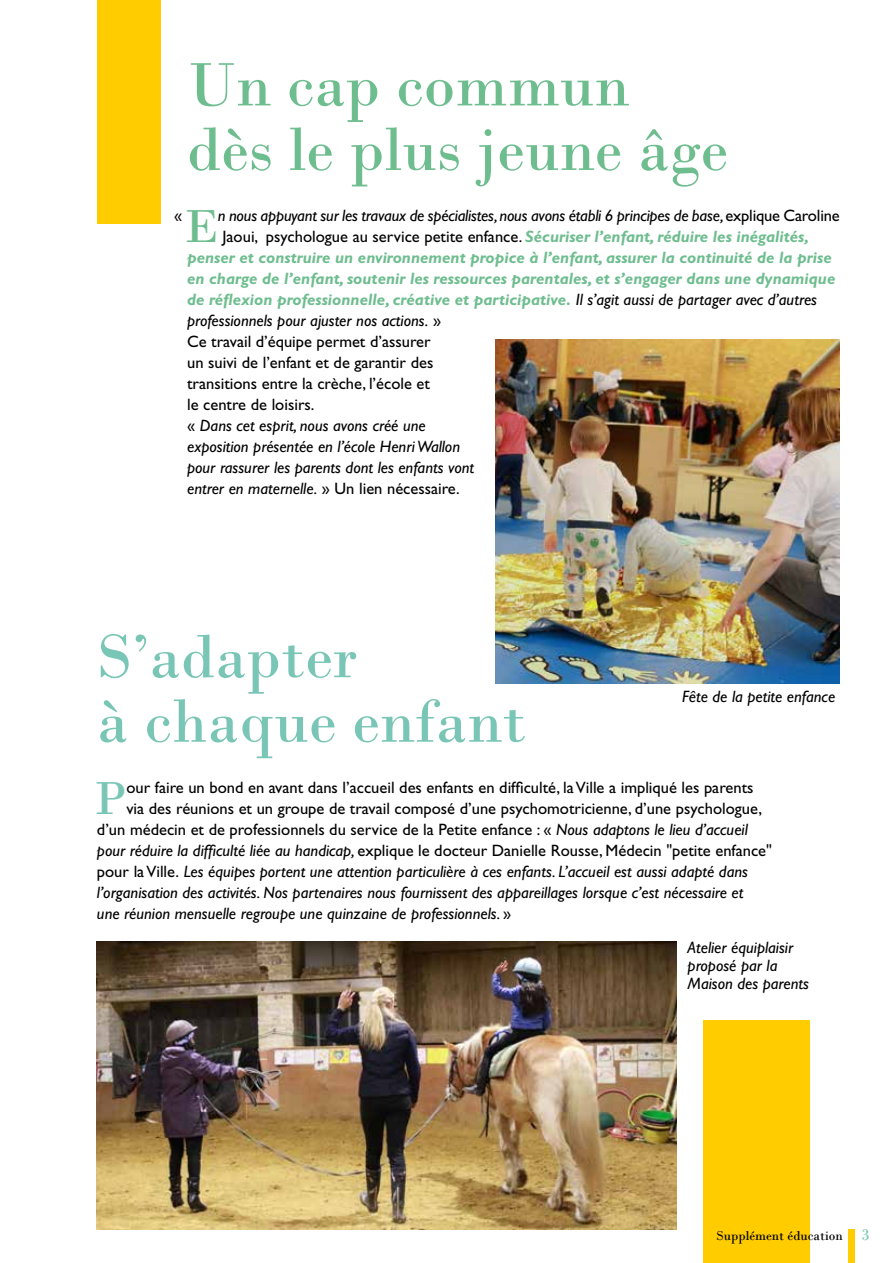
<style>
.page{position:relative;width:893px;height:1263px;background:#fff}
.page>*{position:absolute;margin:0;border:0;box-sizing:border-box;transform-origin:0 0}
.t1{font:64.5px/64.5px "Bodoni";color:#6ebd8f}
.t2{font:64.5px/64.5px "Bodoni";color:#7ac6b6}
.t3{font:48.6px "Bodoni";color:#6ebd8f}
.t4{font:48.6px "Bodoni";color:#7ac6b6}
.t5{font:italic 16.5px/18px "Gill Sans Std";color:#000}
.t6{font:16.5px "Gill Sans Std";color:#000}
.t7{font:italic 700 16.5px "Gill Sans Std";color:#6ebd8f}
.t8{font:13.5px "Bodoni";color:#000}
.s1{font-style:normal}
.s2{font-weight:700;font-style:italic;color:#6ebd8f}
.s3{font-weight:400;color:#000}
.s4{font-style:italic}
.s5{font-size:16.5px;color:#7ac6b6}
</style>
<div class="page">
<div style="left:97px;top:0;width:64px;height:223px;background:#fc0"></div>
<div style="left:704px;top:1020px;width:106px;height:243px;background:#fc0"></div>
<div style="left:848px;top:1229px;width:7px;height:34px;background:#fc0"></div>
<img style="left:495px;top:339px;width:345px;height:345px">
<img style="left:97px;top:941px;width:579px;height:288px">
<h1 class="t1" style="left:187px;top:53px;width:543px">Un cap commun dès le plus jeune âge</h1>
<h2 class="t3" style="left:184px;top:197px;width:35px">E</h2>
<p class="t5" style="left:218px;top:206px;width:623px">n nous appuyant sur les travaux de spécialistes, nous avons établi 6 principes de base, <span class="s1">explique Caroline</span></p>
<p class="t6" style="left:174px;top:206px;width:10px">«</p>
<p class="t6" style="left:222px;top:227px;width:588px">Jaoui, psychologue au service petite enfance. <span class="s2">Sécuriser l’enfant, réduire les inégalités,</span></p>
<p class="t7" style="left:187px;top:248px;width:646px">penser et construire un environnement propice à l’enfant, assurer la continuité de la prise</p>
<p class="t7" style="left:187px;top:269px;width:650px">en charge de l’enfant, soutenir les ressources parentales, et s’engager dans une dynamique</p>
<p class="t7" style="left:187px;top:290px;width:631px">de réflexion professionnelle, créative et participative. <span class="s3">Il s’agit aussi de partager avec d’autres</span></p>
<p class="t5" style="left:187px;top:312px;width:255px">professionnels pour ajuster nos actions. <span class="s1">»</span></p>
<p class="t6" style="left:187px;top:332px;width:245px">Ce travail d’équipe permet d’assurer</p>
<p class="t6" style="left:187px;top:353px;width:248px">un suivi de l’enfant et de garantir des</p>
<p class="t6" style="left:187px;top:374px;width:244px">transitions entre la crèche, l’école et</p>
<p class="t6" style="left:187px;top:395px;width:129px">le centre de loisirs.</p>
<p class="t5" style="left:187px;top:417px;width:240px"><span class="s1">«</span> Dans cet esprit, nous avons créé une</p>
<p class="t5" style="left:187px;top:438px;width:274px">exposition présentée en l’école Henri Wallon</p>
<p class="t5" style="left:187px;top:459px;width:288px">pour rassurer les parents dont les enfants vont</p>
<p class="t5" style="left:187px;top:480px;width:274px">entrer en maternelle. <span class="s1">» Un lien nécessaire.</span></p>
<h1 class="t2" style="left:97px;top:624px;width:431px">S’adapter<br>à chaque enfant</h1>
<h2 class="t4" style="left:95px;top:769px;width:33px">P</h2>
<p class="t6" style="left:126px;top:778px;width:629px">our faire un bond en avant dans l’accueil des enfants en difficulté, la Ville a impliqué les parents</p>
<p class="t5" style="left:682px;top:687px;width:155px">Fête de la petite enfance</p>
<p class="t6" style="left:126px;top:799px;width:637px">via des réunions et un groupe de travail composé d’une psychomotricienne, d’une psychologue,</p>
<p class="t6" style="left:97px;top:820px;width:652px">d’un médecin et de professionnels du service de la Petite enfance : « <span class="s4">Nous adaptons le lieu d’accueil</span></p>
<p class="t6" style="left:97px;top:841px;width:676px"><span class="s4">pour réduire la difficulté liée au handicap,</span> explique le docteur Danielle Rousse, Médecin "petite enfance"</p>
<p class="t5" style="left:97px;top:862px;width:653px"><span class="s1">pour la Ville.</span> Les équipes portent une attention particulière à ces enfants. L’accueil est aussi adapté dans</p>
<p class="t5" style="left:97px;top:883px;width:648px">l’organisation des activités. Nos partenaires nous fournissent des appareillages lorsque c’est nécessaire et</p>
<p class="t5" style="left:97px;top:904px;width:416px">une réunion mensuelle regroupe une quinzaine de professionnels. <span class="s1">»</span></p>
<p class="t5" style="left:688px;top:938px;width:123px">Atelier équiplaisir proposé par la<br>Maison des parents</p>
<p class="t8" style="left:716px;top:1228px;width:155px">Supplément éducation <span class="s5">3</span></p>
</div>
